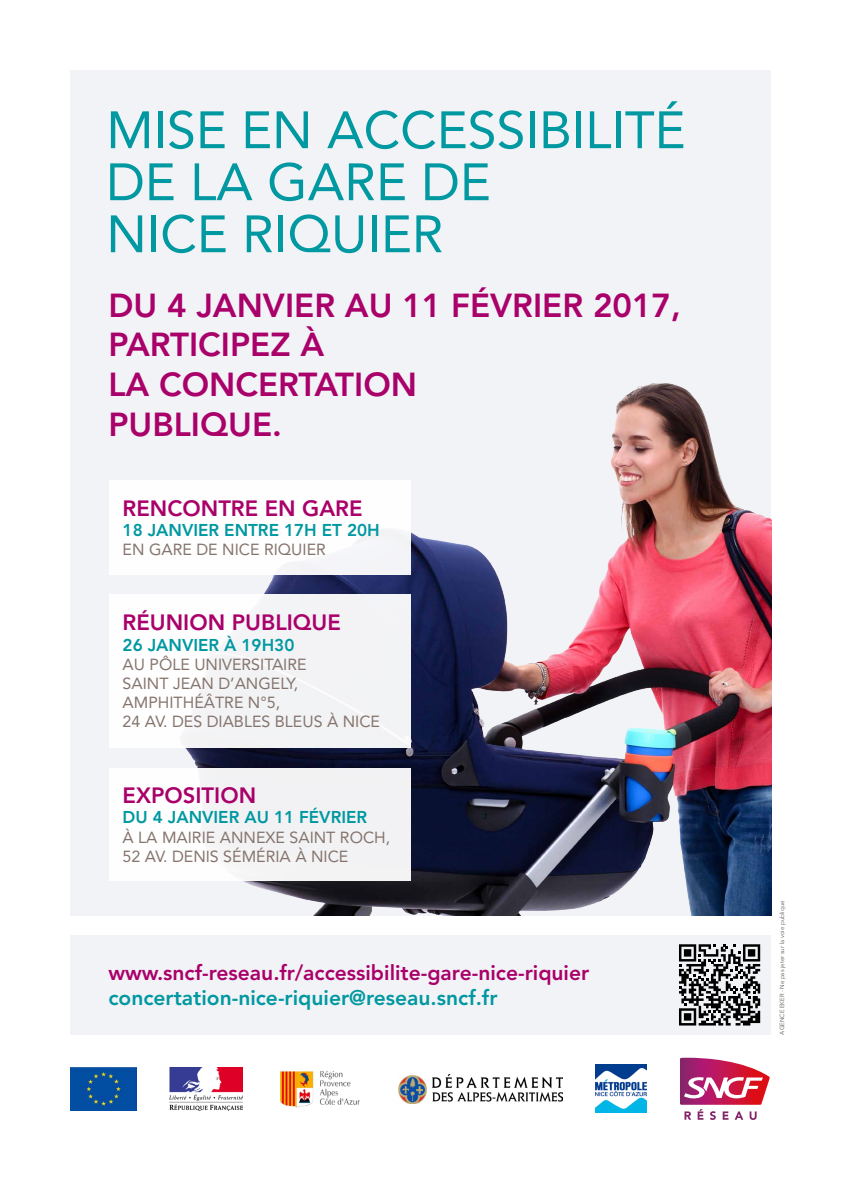
<style>
.page{position:relative;width:842px;height:1191px;background:#fff}
.page>*{position:absolute;margin:0;border:0;box-sizing:border-box;transform-origin:0 0}
.t1{font:52px/52px "Avenir";color:#0098a1}
.t2{font:800 33px/39.6px "Avenir";color:#a9006a}
.t3{font:800 22px "Avenir";color:#a9006a}
.t4{font:800 21px "Avenir";color:#a9006a}
.t5{font:800 21px "Avenir";color:#0098a1}
.t6{font:800 17px "Avenir";color:#0098a1}
.t7{font:16px/19.2px "Avenir";color:#85746d}
.t8{font:6px "Avenir Next";color:#58585a}
</style>
<div class="page">
<div style="left:71px;top:71px;width:700px;height:845px;background:#f2f3f6"></div>
<img style="left:137px;top:383px;width:634px;height:533px">
<div style="left:71px;top:934px;width:700px;height:100px;background:#f2f3f6"></div>
<div style="left:109px;top:480px;width:302px;height:95px;background:#fff"></div>
<div style="left:109px;top:594px;width:302px;height:154px;background:#f3f3f6"></div>
<div style="left:109px;top:767px;width:302px;height:113px;background:#f2f3f4"></div>
<svg style="left:680px;top:1057px;width:90px;height:63px"></svg>
<img style="left:280px;top:1071px;width:80px;height:37px">
<img style="left:170px;top:1067px;width:72px;height:43px">
<img style="left:398px;top:1074px;width:164px;height:29px">
<img style="left:71px;top:1067px;width:65px;height:43px">
<img style="left:596px;top:1064px;width:50px;height:48px">
<svg style="left:679px;top:944px;width:81px;height:81px"></svg>
<h1 class="t1" style="left:106px;top:105px;width:581px">MISE EN ACCESSIBILITÉ<br>DE LA GARE DE<br>NICE RIQUIER</h1>
<h2 class="t2" style="left:108px;top:286px;width:574px">DU 4 JANVIER AU 11 FÉVRIER 2017,<br>PARTICIPEZ À<br>LA CONCERTATION<br>PUBLIQUE.</h2>
<h3 class="t3" style="left:123px;top:495px;width:241px">RENCONTRE EN GARE</h3>
<p class="t6" style="left:123px;top:520px;width:259px">18 JANVIER ENTRE 17H ET 20H</p>
<p class="t7" style="left:123px;top:540px;width:205px">EN GARE DE NICE RIQUIER</p>
<h3 class="t3" style="left:123px;top:609px;width:220px">RÉUNION PUBLIQUE</h3>
<p class="t6" style="left:123px;top:634px;width:173px">26 JANVIER À 19H30</p>
<p class="t7" style="left:123px;top:655px;width:259px">AU PÔLE UNIVERSITAIRE<br>SAINT JEAN D’ANGELY,<br>AMPHITHÉÂTRE N°5,<br>24 AV. DES DIABLES BLEUS À NICE</p>
<h3 class="t3" style="left:123px;top:782px;width:135px">EXPOSITION</h3>
<p class="t6" style="left:123px;top:807px;width:246px">DU 4 JANVIER AU 11 FÉVRIER</p>
<p class="t7" style="left:123px;top:827px;width:269px">À LA MAIRIE ANNEXE SAINT ROCH,<br>52 AV. DENIS SÉMÉRIA À NICE</p>
<h3 class="t4" style="left:108px;top:960px;width:482px">www.sncf-reseau.fr/accessibilite-gare-nice-riquier</h3>
<h3 class="t5" style="left:108px;top:985px;width:391px">concertation-nice-riquier@reseau.sncf.fr</h3>
<p class="t8" style="left:777px;top:1034px;width:136px;rotate:-90deg">AGENCE EKER - Ne pas jeter sur la voie publique</p>
</div>
